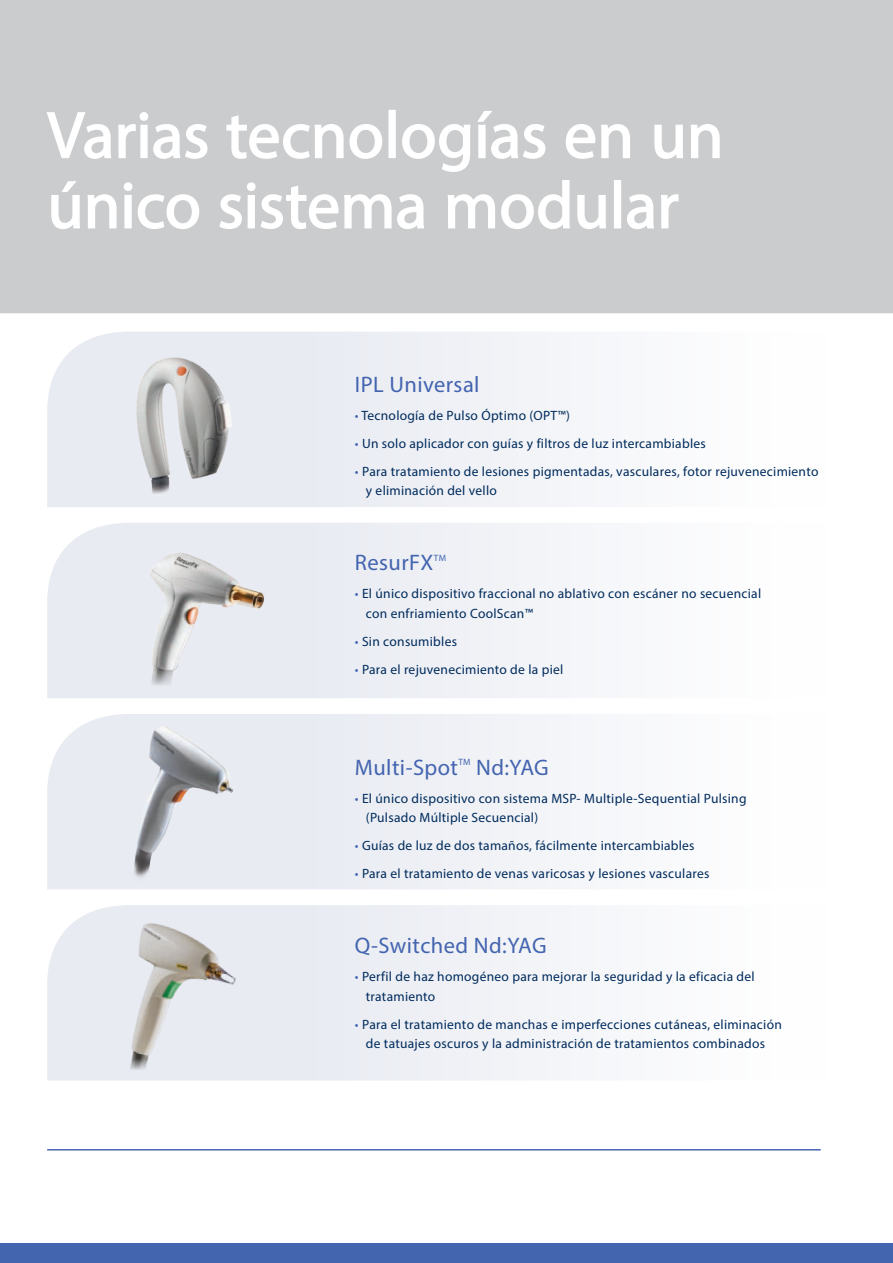
<style>
.page{position:relative;width:893px;height:1263px;background:#fff}
.page>*{position:absolute;margin:0;border:0;box-sizing:border-box;transform-origin:0 0}
.t1{font:66px/70.2px "Myriad Pro";color:#fff}
.heading_small{font:22.5px "Myriad Pro";letter-spacing:.02em;color:#4364af}
.Body{font:13.5px/19.5px "Myriad Pro";letter-spacing:.02em;color:#002b5c}
.heading_small-2{font:9.15px "Myriad Pro";color:#4364af}
.s1{color:#4364af}
</style>
<div class="page">
<div style="left:0;top:0;width:893px;height:313px;background:#cbccce"></div>
<div style="left:47px;top:332px;width:532px;height:175px;background:#ebeef3"></div>
<div style="left:47px;top:523px;width:532px;height:175px;background:#eceff4"></div>
<div style="left:47px;top:714px;width:532px;height:175px;background:#eceef4"></div>
<div style="left:47px;top:905px;width:532px;height:175px;background:#edf0f5"></div>
<svg style="left:46px;top:111px;width:162px;height:49px;background:#d3d4d6"></svg>
<svg style="left:226px;top:114px;width:157px;height:46px;background:#d3d4d5"></svg>
<div style="left:388px;top:110px;width:8px;height:48px;border:2px solid #fff"></div>
<svg style="left:401px;top:110px;width:145px;height:63px;background:#d2d3d4"></svg>
<svg style="left:565px;top:123px;width:66px;height:37px"></svg>
<svg style="left:654px;top:124px;width:30px;height:36px"></svg>
<svg style="left:690px;top:123px;width:30px;height:36px"></svg>
<svg style="left:51px;top:180px;width:30px;height:50px"></svg>
<svg style="left:87px;top:193px;width:30px;height:36px"></svg>
<svg style="left:123px;top:182px;width:77px;height:48px;background:#d3d4d5"></svg>
<svg style="left:218px;top:182px;width:207px;height:48px;background:#d3d4d6"></svg>
<svg style="left:447px;top:179px;width:124px;height:51px;background:#d3d3d5"></svg>
<svg style="left:577px;top:194px;width:30px;height:36px"></svg>
<div style="left:614px;top:180px;width:7px;height:48px;border:2px solid #fff"></div>
<svg style="left:626px;top:193px;width:53px;height:37px"></svg>
<img style="left:77px;top:905px;width:205px;height:176px">
<img style="left:120px;top:353px;width:114px;height:149px">
<img style="left:105px;top:530px;width:168px;height:160px">
<img style="left:115px;top:714px;width:148px;height:208px">
<hr style="left:47px;top:1149px;width:774px;height:1px;background:#4364af">
<div style="left:0;top:1243px;width:893px;height:20px;background:#4364af"></div>
<p class="t1" style="left:47px;top:99px;width:678px">Varias tecnologías en un único sistema modular</p>
<p class="heading_small" style="left:355px;top:370px;width:126px">IPL Universal</p>
<p class="Body" style="left:355px;top:405px;width:217px"><span class="s1">•</span> Tecnología de Pulso Óptimo (OPT™)</p>
<p class="Body" style="left:355px;top:433px;width:352px"><span class="s1">•</span> Un solo aplicador con guías y filtros de luz intercambiables</p>
<p class="Body" style="left:366px;top:461px;width:454px;text-indent:-11px"><span class="s1">•</span> Para tratamiento de lesiones pigmentadas, vasculares, fotor rejuvenecimiento y eliminación del vello</p>
<p class="heading_small" style="left:355px;top:549px;width:80px">ResurFX</p>
<p class="heading_small-2" style="left:434px;top:552px;width:14px">TM</p>
<p class="Body" style="left:366px;top:584px;width:397px;text-indent:-11px"><span class="s1">•</span> El único dispositivo fraccional no ablativo con escáner no secuencial con enfriamiento CoolScan™</p>
<p class="Body" style="left:355px;top:631px;width:104px"><span class="s1">•</span> Sin consumibles</p>
<p class="Body" style="left:355px;top:659px;width:210px"><span class="s1">•</span> Para el rejuvenecimiento de la piel</p>
<p class="heading_small" style="left:355px;top:753px;width:105px">Multi-Spot</p>
<p class="heading_small-2" style="left:459px;top:757px;width:14px">TM</p>
<p class="heading_small" style="left:476px;top:753px;width:74px">Nd:YAG</p>
<p class="Body" style="left:366px;top:788px;width:382px;text-indent:-11px"><span class="s1">•</span> El único dispositivo con sistema MSP- Multiple-Sequential Pulsing (Pulsado Múltiple Secuencial)</p>
<p class="Body" style="left:355px;top:836px;width:341px"><span class="s1">•</span> Guías de luz de dos tamaños, fácilmente intercambiables</p>
<p class="Body" style="left:355px;top:864px;width:356px"><span class="s1">•</span> Para el tratamiento de venas varicosas y lesiones vasculares</p>
<p class="heading_small" style="left:355px;top:932px;width:193px">Q-Switched Nd:YAG</p>
<p class="Body" style="left:366px;top:967px;width:390px;text-indent:-11px"><span class="s1">•</span> Perfil de haz homogéneo para mejorar la seguridad y la eficacia del tratamiento</p>
<p class="Body" style="left:355px;top:1014px;width:428px;text-align:center"><span class="s1">•</span> Para el tratamiento de manchas e imperfecciones cutáneas, eliminación de tatuajes oscuros y la administración de tratamientos combinados</p>
</div>
